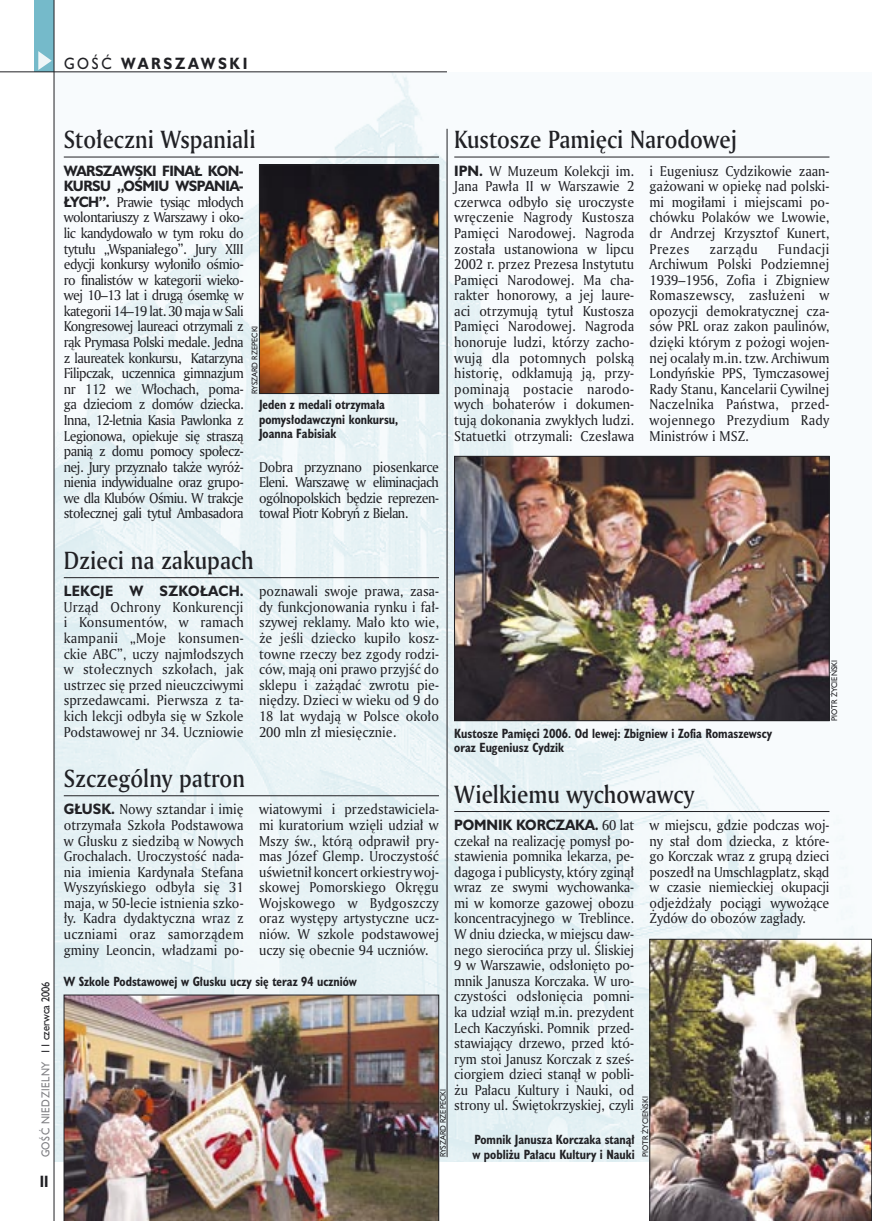
<style>
.page{position:relative;width:872px;height:1221px;background:#fff}
.page>*{position:absolute;margin:0;border:0;box-sizing:border-box;transform-origin:0 0}
._05d_tytyl_Kronika_AmMd_16_pt{font:24px "Amerigo Md PL";color:#212125;scale:.9 1}
._15a_temat_lewo{font:700 15px "Humanst 521 PL";letter-spacing:.2em;color:#212125;scale:.9 1}
._16_pagina_lewa{font:700 15px "Humanst 521 Cn PL";color:#212125;scale:.94 1}
._03_body_bez_akapitu{font:13.8px/15.6px "Amerigo PL";color:#212125;text-align:justify;scale:.94 1}
._03_body_bez_akapitu-2{font:13.8px "Amerigo PL";letter-spacing:.035em;color:#212125;scale:.94 1}
._09_podpis_zdjecia_HuCnB{font:700 12.3px/14.4px "Humanst 521 Cn PL";color:#212125;scale:.94 1}
._18a_data_lewa_GOSC{font:10.5px "Humanst 521 PL";letter-spacing:.05em;color:#7f7f83;scale:.9 1}
._18_data_lewa{font:10.5px "Humanst 521 PL";color:#212125;scale:.9 1}
._09a_autor_zdjecia_Hu_5_pt{font:7.5px "Humanst 521 PL";color:#212125;scale:.94 1}
.s1{font-weight:400}
.s2{font-family:"Humanst 521 PL";font-weight:700}
</style>
<div class="page">
<img style="left:55px;top:73px;width:817px;height:1088px">
<div style="left:35px;top:0;width:19px;height:72px;background:#75baca"></div>
<svg style="left:38px;top:51px;width:14px;height:19px"></svg>
<hr style="left:54px;top:0;width:1px;height:1220px;background:#212125">
<hr style="left:0;top:72px;width:447px;height:1px;background:#212125">
<hr style="left:447px;top:129px;width:1px;height:1027px;background:#212125">
<hr style="left:64px;top:157px;width:375px;height:1px;background:#212125">
<hr style="left:64px;top:577px;width:375px;height:1px;background:#212125">
<hr style="left:64px;top:795px;width:375px;height:1px;background:#212125">
<hr style="left:454px;top:157px;width:375px;height:1px;background:#212125">
<hr style="left:454px;top:811px;width:375px;height:1px;background:#212125">
<img style="left:649px;top:939px;width:223px;height:281px">
<img style="left:64px;top:994px;width:375px;height:226px">
<img style="left:456px;top:458px;width:371px;height:261px">
<div style="left:454px;top:456px;width:375px;height:265px;border:1px solid #212125"></div>
<img style="left:261px;top:167px;width:176px;height:225px">
<div style="left:259px;top:165px;width:180px;height:229px;border:1px solid #212125"></div>
<p class="_15a_temat_lewo" style="left:64px;top:53px;width:205px"><span class="s1">GOŚĆ</span> WARSZAWSKI</p>
<p class="_18_data_lewa" style="left:38px;top:1053px;width:82px;rotate:-90deg">11 czerwca 2006</p>
<p class="_18a_data_lewa_GOSC" style="left:38px;top:1157px;width:108px;rotate:-90deg">GOŚĆ NIEDZIELNY</p>
<p class="_16_pagina_lewa" style="left:40px;top:1170px;width:11px">II</p>
<p class="_05d_tytyl_Kronika_AmMd_16_pt" style="left:64px;top:123px;width:215px">Stołeczni Wspaniali</p>
<p class="_03_body_bez_akapitu" style="left:64px;top:162px;width:193px"><span class="s2">WARSZAWSKI FINAŁ KON-KURSU „OŚMIU WSPANIA-ŁYCH”.</span> Prawie tysiąc młodych wolontariuszy z Warszawy i oko&shy;lic kandydowało w tym roku do tytułu „Wspaniałego”. Jury XIII edycji konkursy wyłoniło ośmio&shy;ro finalistów w kategorii wieko&shy;wej 10–13 lat i drugą ósemkę w kategorii 14–19 lat. 30 maja w Sali Kongresowej laureaci otrzymali z rąk Prymasa Polski medale. Jedna z laureatek konkursu, Katarzyna Filipczak, uczennica gimnazjum nr 112 we Włochach, poma&shy;ga dzieciom z domów dziecka.<br>Inna, 12-letnia Kasia Pawlonka z Legionowa, opiekuje się straszą panią z domu pomocy społecz&shy;nej. Jury przyznało także wyróż&shy;nienia indywidualne oraz grupo&shy;we dla Klubów Ośmiu. W trakcje stołecznej gali tytuł Ambasadora</p>
<p class="_09a_autor_zdjecia_Hu_5_pt" style="left:250px;top:394px;width:74px;rotate:-90deg">RYSZARD RZEPECKI</p>
<p class="_09_podpis_zdjecia_HuCnB" style="left:259px;top:397px;width:150px">Jeden z medali otrzymała pomysłodawczyni konkursu,<br>Joanna Fabisiak</p>
<p class="_03_body_bez_akapitu" style="left:259px;top:458px;width:193px">Dobra przyznano piosenkarce Eleni. Warszawę w eliminacjach ogólnopolskich będzie reprezen&shy;tował Piotr Kobryń z Bielan.</p>
<p class="_05d_tytyl_Kronika_AmMd_16_pt" style="left:454px;top:123px;width:316px">Kustosze Pamięci Narodowej</p>
<p class="_03_body_bez_akapitu" style="left:454px;top:162px;width:193px"><span class="s2">IPN.</span> W Muzeum Kolekcji im.<br>Jana Pawła II w Warszawie 2 czerwca odbyło się uroczyste wręczenie Nagrody Kustosza Pamięci Narodowej. Nagroda została ustanowiona w lipcu 2002 r. przez Prezesa Instytutu Pamięci Narodowej. Ma cha&shy;rakter honorowy, a jej laure&shy;aci otrzymują tytuł Kustosza Pamięci Narodowej. Nagroda honoruje ludzi, którzy zacho&shy;wują dla potomnych polską historię, odkłamują ją, przy&shy;pominają postacie narodo&shy;wych bohaterów i dokumen&shy;tują dokonania zwykłych ludzi.<br>Statuetki otrzymali: Czesława</p>
<p class="_03_body_bez_akapitu" style="left:649px;top:162px;width:193px">i Eugeniusz Cydzikowie zaan&shy;gażowani w opiekę nad polski&shy;mi mogiłami i miejscami po&shy;chówku Polaków we Lwowie, dr Andrzej Krzysztof Kunert, Prezes</p>
<p class="_03_body_bez_akapitu" style="left:649px;top:240px;width:193px;text-indent:128px">Fundacji Archiwum Polski Podziemnej 1939–1956, Zofia i Zbigniew Romaszewscy, zasłużeni w opozycji demokratycznej cza&shy;sów PRL oraz zakon paulinów, dzięki którym z pożogi wojen&shy;nej ocalały m.in. tzw. Archiwum Londyńskie PPS, Tymczasowej Rady Stanu, Kancelarii Cywilnej Naczelnika Państwa, przed&shy;wojennego Prezydium Rady Ministrów i MSZ.</p>
<p class="_03_body_bez_akapitu-2" style="left:709px;top:239px;width:53px">zarządu</p>
<p class="_05d_tytyl_Kronika_AmMd_16_pt" style="left:64px;top:544px;width:212px">Dzieci na zakupach</p>
<p class="_03_body_bez_akapitu" style="left:64px;top:583px;width:193px"><span class="s2">LEKCJE W SZKOŁACH.<br></span>Urząd Ochrony Konkurencji i Konsumentów, w ramach kampanii „Moje konsumen&shy;ckie ABC”, uczy najmłodszych w stołecznych szkołach, jak ustrzec się przed nieuczciwymi sprzedawcami. Pierwsza z ta&shy;kich lekcji odbyła się w Szkole Podstawowej nr 34. Uczniowie</p>
<p class="_03_body_bez_akapitu" style="left:259px;top:583px;width:193px">poznawali swoje prawa, zasa&shy;dy funkcjonowania rynku i fał&shy;szywej reklamy. Mało kto wie, że jeśli dziecko kupiło kosz&shy;towne rzeczy bez zgody rodzi&shy;ców, mają oni prawo przyjść do sklepu i zażądać zwrotu pie&shy;niędzy. Dzieci w wieku od 9 do 18 lat wydają w Polsce około 200 mln zł miesięcznie.</p>
<p class="_05d_tytyl_Kronika_AmMd_16_pt" style="left:64px;top:762px;width:203px">Szczególny patron</p>
<p class="_03_body_bez_akapitu" style="left:64px;top:801px;width:193px"><span class="s2">GŁUSK.</span> Nowy sztandar i imię otrzymała Szkoła Podstawowa w Głusku z siedzibą w Nowych Grochalach. Uroczystość nada&shy;nia imienia Kardynała Stefana Wyszyńskiego odbyła się 31 maja, w 50-lecie istnienia szko&shy;ły. Kadra dydaktyczna wraz z uczniami oraz samorządem gminy Leoncin, władzami po-</p>
<p class="_03_body_bez_akapitu" style="left:259px;top:801px;width:193px">wiatowymi i przedstawiciela&shy;mi kuratorium wzięli udział w Mszy św., którą odprawił pry&shy;mas Józef Glemp. Uroczystość uświetnił koncert orkiestry woj&shy;skowej Pomorskiego Okręgu Wojskowego w Bydgoszczy oraz występy artystyczne ucz&shy;niów. W szkole podstawowej uczy się obecnie 94 uczniów.</p>
<p class="_09_podpis_zdjecia_HuCnB" style="left:64px;top:973px;width:313px">W Szkole Podstawowej w Głusku uczy się teraz 94 uczniów</p>
<p class="_09a_autor_zdjecia_Hu_5_pt" style="left:438px;top:1156px;width:74px;rotate:-90deg">RYSZARD RZEPECKI</p>
<p class="_09_podpis_zdjecia_HuCnB" style="left:454px;top:725px;width:340px">Kustosze Pamięci 2006. Od lewej: Zbigniew i Zofia Romaszewscy oraz Eugeniusz Cydzik</p>
<p class="_09a_autor_zdjecia_Hu_5_pt" style="left:829px;top:721px;width:66px;rotate:-90deg">PIOTR ŻYCIEŃSKI</p>
<p class="_05d_tytyl_Kronika_AmMd_16_pt" style="left:454px;top:777px;width:268px">Wielkiemu wychowawcy</p>
<p class="_03_body_bez_akapitu" style="left:454px;top:816px;width:193px"><span class="s2">POMNIK KORCZAKA.</span> 60 lat czekał na realizację pomysł po&shy;stawienia pomnika lekarza, pe&shy;dagoga i publicysty, który zginął wraz ze swymi wychowanka&shy;mi w komorze gazowej obozu koncentracyjnego w Treblince.<br>W dniu dziecka, w miejscu daw&shy;nego sierocińca przy ul. Śliskiej 9 w Warszawie, odsłonięto po&shy;mnik Janusza Korczaka. W uro&shy;czystości odsłonięcia pomni&shy;ka udział wziął m.in. prezydent Lech Kaczyński. Pomnik przed&shy;stawiający drzewo, przed któ&shy;rym stoi Janusz Korczak z sześ&shy;ciorgiem dzieci stanął w pobli&shy;żu Pałacu Kultury i Nauki, od strony ul. Świętokrzyskiej, czyli</p>
<p class="_03_body_bez_akapitu" style="left:649px;top:816px;width:193px">w miejscu, gdzie podczas woj&shy;ny stał dom dziecka, z które&shy;go Korczak wraz z grupą dzieci poszedł na Umschlagplatz, skąd w czasie niemieckiej okupacji odjeżdżały pociągi wywożące Żydów do obozów zagłady.</p>
<p class="_09a_autor_zdjecia_Hu_5_pt" style="left:640px;top:1156px;width:66px;rotate:-90deg">PIOTR ŻYCIEŃSKI</p>
<p class="_09_podpis_zdjecia_HuCnB" style="left:474px;top:1132px;width:172px">Pomnik Janusza Korczaka stanął</p>
<p class="_09_podpis_zdjecia_HuCnB" style="left:472px;top:1146px;width:174px">w pobliżu Pałacu Kultury i Nauki</p>
</div>
